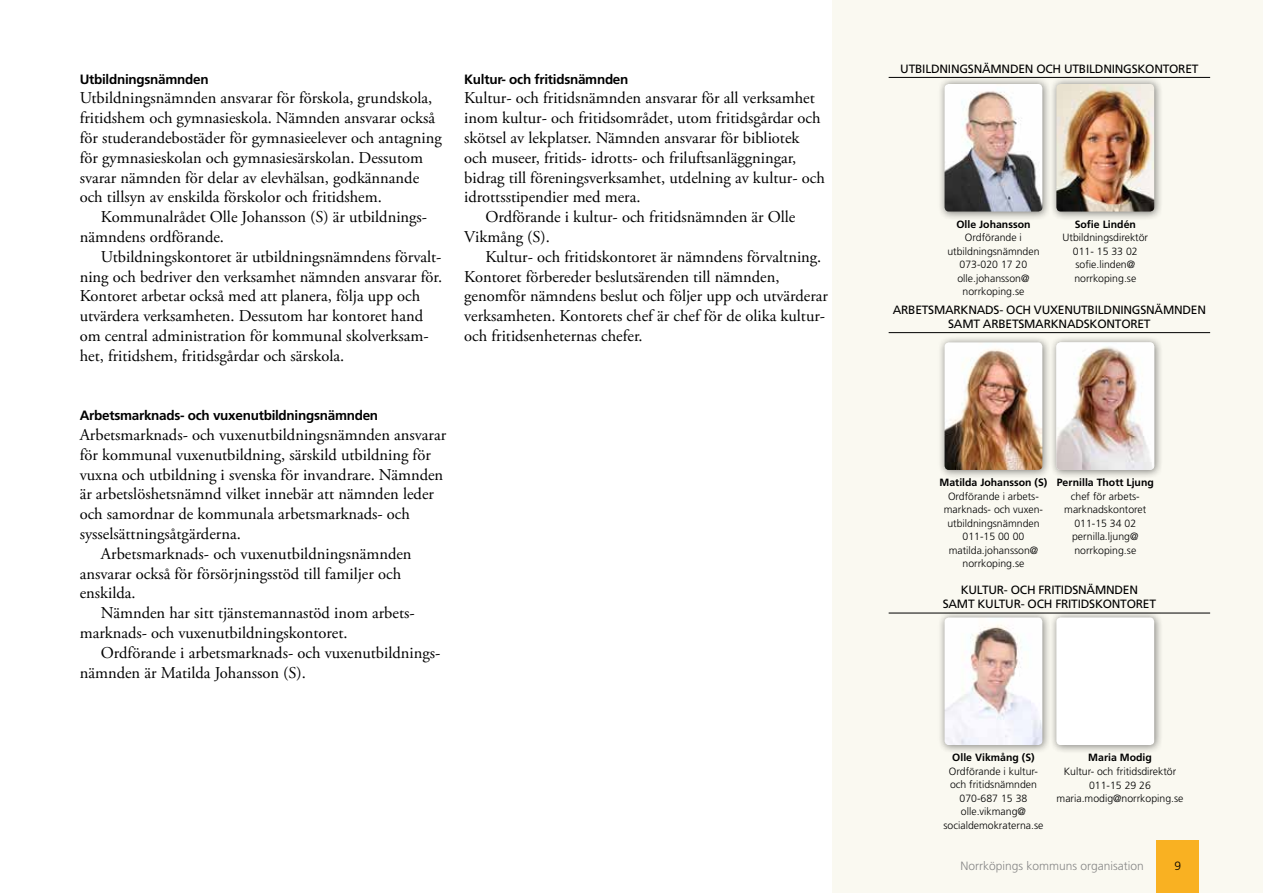
<style>
.page{position:relative;width:1263px;height:893px;background:#fff}
.page>*{position:absolute;margin:0;border:0;box-sizing:border-box;transform-origin:0 0}
.t1{font:16.5px/19.8px "Adobe Garamond Pro";color:#000}
.t2{font:700 13.5px "Frutiger LT Std";letter-spacing:-.02em;color:#000}
.t3{font:12px/14.4px "Frutiger LT Std";letter-spacing:-.02em;color:#000;text-align:center}
.t4{font:300 12px "Frutiger LT Std";color:#878787}
.t5{font:300 12px "Frutiger LT Std";color:#000}
.t6{font:300 10.5px/13.5px "Frutiger LT Std";color:#000;text-align:center}
.t7{font:700 10.5px "Frutiger LT Std";color:#000}
</style>
<div class="page">
<div style="left:833px;top:0;width:430px;height:893px;background:#faf9f1"></div>
<hr style="left:889px;top:77px;width:321px;height:1px;background:#000">
<hr style="left:889px;top:613px;width:321px;height:1px;background:#000">
<hr style="left:889px;top:332px;width:321px;height:1px;background:#000">
<div style="left:937px;top:77px;width:114px;height:144px;background:#000;opacity:.5"></div>
<img style="left:944px;top:84px;width:98px;height:128px">
<div style="left:937px;top:610px;width:114px;height:144px;background:#000;opacity:.5"></div>
<img style="left:944px;top:617px;width:98px;height:128px">
<div style="left:937px;top:335px;width:114px;height:144px;background:#000;opacity:.5"></div>
<img style="left:944px;top:342px;width:98px;height:128px">
<div style="left:1049px;top:77px;width:114px;height:144px;background:#000;opacity:.5"></div>
<img style="left:1056px;top:84px;width:98px;height:128px">
<div style="left:1049px;top:610px;width:114px;height:144px;background:#000;opacity:.5"></div>
<div style="left:1056px;top:617px;width:98px;height:128px;background:#fff;border-radius:4px"></div>
<div style="left:1049px;top:335px;width:114px;height:144px;background:#000;opacity:.5"></div>
<img style="left:1056px;top:342px;width:98px;height:128px">
<div style="left:1157px;top:840px;width:42px;height:53px;background:#f9b122"></div>
<p class="t2" style="left:80px;top:71px;width:130px">Utbildningsnämnden</p>
<p class="t1" style="left:80px;top:89px;width:364px">Utbildningsnämnden ansvarar för förskola, grundskola, fritidshem och gymnasieskola. Nämnden ansvarar också för studerandebostäder för gymnasieelever och antagning för gymnasieskolan och gymnasiesärskolan. Dessutom svarar nämnden för delar av elevhälsan, godkännande och tillsyn av enskilda förskolor och fritidshem.</p>
<p class="t1" style="left:80px;top:208px;width:349px;text-indent:21px">Kommunalrådet Olle Johansson (S) är utbildnings&shy;nämndens ordförande.</p>
<p class="t1" style="left:80px;top:247px;width:364px;text-indent:21px">Utbildningskontoret är utbildningsnämndens förvalt&shy;ning och bedriver den verksamhet nämnden ansvarar för.<br>Kontoret arbetar också med att planera, följa upp och utvärdera verksamheten. Dessutom har kontoret hand om central administration för kommunal skolverksam&shy;het, fritidshem, fritidsgårdar och särskola.</p>
<p class="t2" style="left:80px;top:408px;width:300px">Arbetsmarknads- och vuxenutbildningsnämnden</p>
<p class="t1" style="left:80px;top:425px;width:368px">Arbetsmarknads- och vuxenutbildningsnämnden ansvarar</p>
<p class="t1" style="left:80px;top:445px;width:353px">för kommunal vuxenutbildning, särskild utbildning för</p>
<p class="t1" style="left:80px;top:465px;width:365px">vuxna och utbildning i svenska för invandrare. Nämnden</p>
<p class="t1" style="left:80px;top:485px;width:356px">är arbetslöshetsnämnd vilket innebär att nämnden leder</p>
<p class="t1" style="left:80px;top:505px;width:332px">och samordnar de kommunala arbetsmarknads- och</p>
<p class="t1" style="left:80px;top:524px;width:163px">sysselsättningsåtgärderna.</p>
<p class="t1" style="left:101px;top:544px;width:312px">Arbetsmarknads- och vuxenutbildningsnämnden</p>
<p class="t1" style="left:80px;top:564px;width:323px">ansvarar också för försörjningsstöd till familjer och</p>
<p class="t1" style="left:80px;top:584px;width:57px">enskilda.</p>
<p class="t1" style="left:101px;top:604px;width:315px">Nämnden har sitt tjänstemannastöd inom arbets-</p>
<p class="t1" style="left:80px;top:623px;width:269px">marknads- och vuxenutbildningskontoret.</p>
<p class="t1" style="left:101px;top:643px;width:341px">Ordförande i arbetsmarknads- och vuxenutbildnings-</p>
<p class="t1" style="left:80px;top:663px;width:228px">nämnden är Matilda Johansson (S).</p>
<p class="t2" style="left:464px;top:71px;width:166px">Kultur- och fritidsnämnden</p>
<p class="t1" style="left:464px;top:89px;width:352px">Kultur- och fritidsnämnden ansvarar för all verksamhet</p>
<p class="t1" style="left:464px;top:109px;width:358px">inom kultur- och fritidsområdet, utom fritidsgårdar och</p>
<p class="t1" style="left:464px;top:128px;width:337px">skötsel av lekplatser. Nämnden ansvarar för bibliotek</p>
<p class="t1" style="left:464px;top:148px;width:334px">och museer, fritids- idrotts- och friluftsanläggningar,</p>
<p class="t1" style="left:464px;top:168px;width:362px">bidrag till föreningsverksamhet, utdelning av kultur- och</p>
<p class="t1" style="left:464px;top:188px;width:178px">idrottsstipendier med mera.</p>
<p class="t1" style="left:485px;top:208px;width:311px">Ordförande i kultur- och fritidsnämnden är Olle</p>
<p class="t1" style="left:464px;top:227px;width:87px">Vikmång (S).</p>
<p class="t1" style="left:485px;top:247px;width:337px">Kultur- och fritidskontoret är nämndens förvaltning.</p>
<p class="t1" style="left:464px;top:267px;width:317px">Kontoret förbereder beslutsärenden till nämnden,</p>
<p class="t1" style="left:464px;top:287px;width:365px">genomför nämndens beslut och följer upp och utvärderar</p>
<p class="t1" style="left:464px;top:307px;width:361px">verksamheten. Kontorets chef är chef för de olika kultur-</p>
<p class="t1" style="left:464px;top:326px;width:180px">och fritidsenheternas chefer.</p>
<p class="t3" style="left:900px;top:61px;width:300px">UTBILDNINGSNÄMNDEN OCH UTBILDNINGSKONTORET</p>
<p class="t7" style="left:956px;top:218px;width:76px">Olle Johansson</p>
<p class="t6" style="left:947px;top:231px;width:94px">Ordförande i utbildningsnämnden<br>073-020 17 20 olle.johansson@ norrkoping.se</p>
<p class="t7" style="left:1075px;top:218px;width:63px">Sofie Lindén</p>
<p class="t6" style="left:1062px;top:231px;width:87px">Utbildningsdirektör<br>011- 15 33 02 sofie.linden@ norrkoping.se</p>
<p class="t3" style="left:893px;top:302px;width:315px">ARBETSMARKNADS- OCH VUXENUTBILDNINGSNÄMNDEN<br>SAMT ARBETSMARKNADSKONTORET</p>
<p class="t7" style="left:939px;top:477px;width:109px">Matilda Johansson (S)</p>
<p class="t6" style="left:944px;top:490px;width:100px">Ordförande i arbets&shy;marknads- och vuxen&shy;utbildningsnämnden<br>011-15 00 00 matilda.johansson@ norrkoping.se</p>
<p class="t7" style="left:1057px;top:477px;width:99px">Pernilla Thott Ljung</p>
<p class="t6" style="left:1064px;top:490px;width:84px">chef för arbets&shy;marknadskontoret<br>011-15 34 02 pernilla.ljung@ norrkoping.se</p>
<p class="t3" style="left:943px;top:583px;width:215px">KULTUR- OCH FRITIDSNÄMNDEN<br>SAMT KULTUR- OCH FRITIDSKONTORET</p>
<p class="t7" style="left:952px;top:752px;width:84px">Olle Vikmång (S)</p>
<p class="t6" style="left:943px;top:765px;width:101px">Ordförande i kultur&shy;och fritidsnämnden<br>070-687 15 38 olle.vikmang@ socialdemokraterna.se</p>
<p class="t7" style="left:1088px;top:752px;width:65px">Maria Modig</p>
<p class="t6" style="left:1056px;top:765px;width:128px">Kultur- och fritidsdirektör<br>011-15 29 26 maria.modig@norrkoping.se</p>
<p class="t4" style="left:960px;top:859px;width:185px">Norrköpings kommuns organisation</p>
<p class="t5" style="left:1174px;top:859px;width:8px">9</p>
</div>
